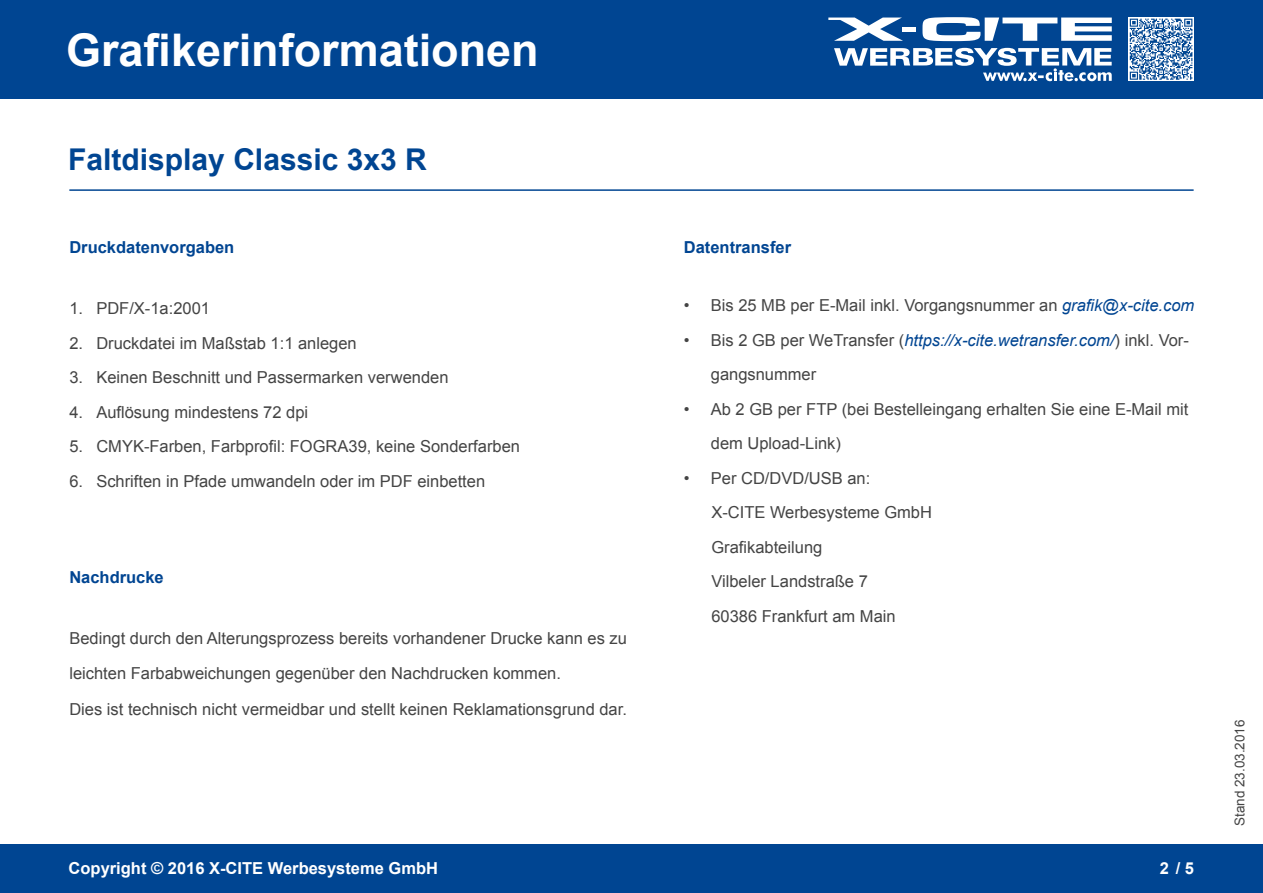
<style>
.page{position:relative;width:1263px;height:893px;background:#fff}
.page>*{position:absolute;margin:0;border:0;box-sizing:border-box;transform-origin:0 0}
.t1{font:700 45px "Arial";color:#fff}
.t2{font:700 30px "Arial";color:#004592}
.t3{font:16.5px/34.5px "Arial";color:#444}
.t4{font:700 16.5px "Arial";color:#004592}
.t5{font:700 16.5px "Arial";color:#fff}
.t6{font:13.5px "Arial";color:#444}
.s1{font-style:italic;color:#004592}
</style>
<div class="page">
<div style="left:0;top:0;width:1263px;height:98px;background:#004592"></div>
<svg style="left:922px;top:17px;width:190px;height:24px"></svg>
<svg style="left:828px;top:18px;width:75px;height:23px"></svg>
<hr style="left:902px;top:27px;width:13px;height:4px;background:#fff">
<svg style="left:834px;top:48px;width:278px;height:33px"></svg>
<svg style="left:1128px;top:17px;width:65px;height:64px"></svg>
<svg style="left:1130px;top:19px;width:62px;height:61px"></svg>
<div style="left:0;top:844px;width:1263px;height:49px;background:#004592"></div>
<hr style="left:69px;top:189px;width:1124px;height:2px;background:#004592">
<h1 class="t1" style="left:66px;top:20px;width:474px">Grafikerinformationen</h1>
<h2 class="t2" style="left:68px;top:140px;width:360px">Faltdisplay Classic 3x3 R</h2>
<p class="t4" style="left:69px;top:236px;width:167px">Druckdatenvorgaben</p>
<p class="t3" style="left:69px;top:291px;width:142px">1. PDF/X-1a:2001</p>
<p class="t3" style="left:69px;top:326px;width:289px">2. Druckdatei im Maßstab 1:1 anlegen</p>
<p class="t3" style="left:69px;top:360px;width:381px">3. Keinen Beschnitt und Passermarken verwenden</p>
<p class="t3" style="left:69px;top:395px;width:240px">4. Auflösung mindestens 72 dpi</p>
<p class="t3" style="left:69px;top:429px;width:452px">5. CMYK-Farben, Farbprofil: FOGRA39, keine Sonderfarben</p>
<p class="t3" style="left:69px;top:464px;width:417px">6. Schriften in Pfade umwandeln oder im PDF einbetten</p>
<p class="t4" style="left:69px;top:566px;width:96px">Nachdrucke</p>
<p class="t3" style="left:69px;top:622px;width:559px">Bedingt durch den Alterungsprozess bereits vorhandener Drucke kann es zu leichten Farbabweichungen gegenüber den Nachdrucken kommen.</p>
<p class="t3" style="left:69px;top:692px;width:559px">Dies ist technisch nicht vermeidbar und stellt keinen Reklamationsgrund dar.</p>
<p class="t4" style="left:684px;top:236px;width:109px">Datentransfer</p>
<p class="t3" style="left:684px;top:288px;width:512px">• Bis 25 MB per E-Mail inkl. Vorgangsnummer an <span class="s1">grafik@x-cite.com</span></p>
<p class="t3" style="left:711px;top:323px;width:480px;text-indent:-27px">• Bis 2 GB per WeTransfer (<span class="s1">https://x-cite.wetransfer.com/</span>) inkl. Vor&shy;gangsnummer</p>
<p class="t3" style="left:711px;top:392px;width:479px;text-indent:-27px">• Ab 2 GB per FTP (bei Bestelleingang erhalten Sie eine E-Mail mit dem Upload-Link)</p>
<p class="t3" style="left:684px;top:461px;width:188px">• Per CD/DVD/USB an:</p>
<p class="t3" style="left:711px;top:495px;width:222px">X-CITE Werbesysteme GmbH</p>
<p class="t3" style="left:711px;top:530px;width:112px">Grafikabteilung</p>
<p class="t3" style="left:711px;top:564px;width:158px">Vilbeler Landstraße 7</p>
<p class="t3" style="left:711px;top:599px;width:186px">60386 Frankfurt am Main</p>
<p class="t5" style="left:69px;top:857px;width:371px">Copyright © 2016 X-CITE Werbesysteme GmbH</p>
<p class="t5" style="left:1160px;top:857px;width:36px">2 / 5</p>
<p class="t6" style="left:1231px;top:826px;width:108px;rotate:-90deg">Stand 23.03.2016</p>
</div>
